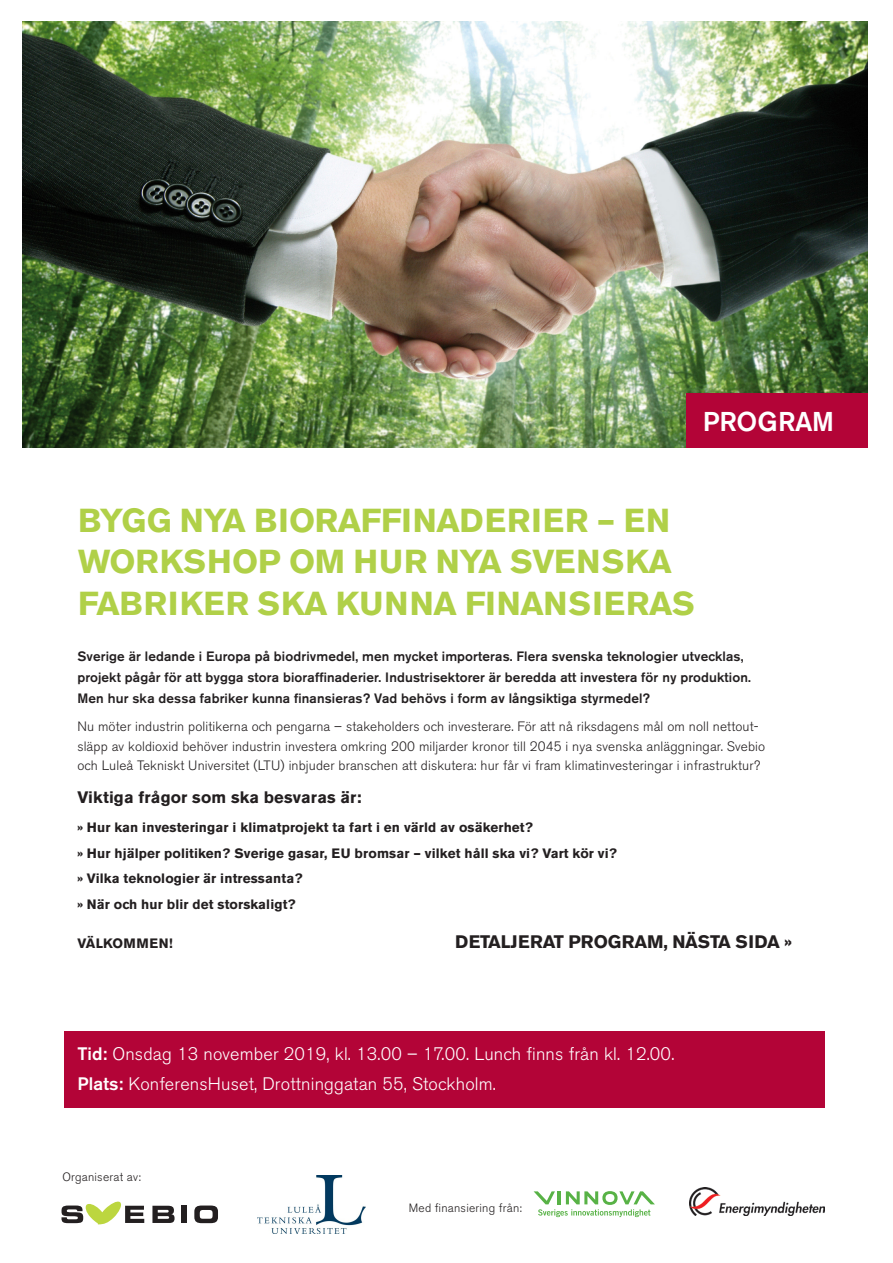
<style>
.page{position:relative;width:893px;height:1263px;background:#fff}
.page>*{position:absolute;margin:0;border:0;box-sizing:border-box;transform-origin:0 0}
.t1{font:700 33px/41.2px "Akzidenz Grotesk BE";letter-spacing:.01em;color:#b0d048}
.t2{font:500 27px "Akzidenz Grotesk BE";letter-spacing:-.01em;color:#fff}
.t3{font:300 18px "Akzidenz Grotesk BE";letter-spacing:.01em;color:#fff}
.t4{font:700 18px "Akzidenz Grotesk BE";letter-spacing:-.01em;color:#231f20}
.t5{font:700 16.5px "Akzidenz Grotesk BE";letter-spacing:.01em;color:#231f20}
.t6{font:300 13.5px/19.5px "Akzidenz Grotesk BE";letter-spacing:.01em;color:#231f20}
.t7{font:500 13.5px/21px "Akzidenz Grotesk BE";letter-spacing:.01em;color:#231f20}
.t8{font:700 13.5px "Akzidenz Grotesk BE";letter-spacing:.01em;color:#231f20}
.t9{font:300 12px "Akzidenz Grotesk Std";letter-spacing:.02em;color:#231f20}
.s1{font-weight:500}
</style>
<div class="page">
<img style="left:22px;top:21px;width:846px;height:427px">
<div style="left:686px;top:394px;width:182px;height:54px;background:#b30437"></div>
<div style="left:65px;top:1031px;width:760px;height:77px;background:#b30437"></div>
<svg style="left:152px;top:1206px;width:23px;height:17px"></svg>
<div style="left:182px;top:1206px;width:5px;height:17px;background:#231f20"></div>
<svg style="left:194px;top:1205px;width:24px;height:18px"></svg>
<svg style="left:62px;top:1201px;width:82px;height:23px"></svg>
<img style="left:258px;top:1175px;width:108px;height:58px">
<svg style="left:534px;top:1191px;width:121px;height:26px"></svg>
<img style="left:689px;top:1187px;width:136px;height:29px">
<p class="t2" style="left:703px;top:405px;width:133px">PROGRAM</p>
<p class="t1" style="left:78px;top:500px;width:618px">BYGG NYA BIORAFFINADERIER – EN<br>WORKSHOP OM HUR NYA SVENSKA<br>FABRIKER SKA KUNNA FINANSIERAS</p>
<p class="t7" style="left:77px;top:646px;width:675px">Sverige är ledande i Europa på biodrivmedel, men mycket importeras. Flera svenska teknologier utvecklas, projekt pågår för att bygga stora bioraffinaderier. Industrisektorer är beredda att investera för ny produktion.<br>Men hur ska dessa fabriker kunna finansieras? Vad behövs i form av långsiktiga styrmedel?</p>
<p class="t6" style="left:77px;top:717px;width:689px">Nu möter industrin politikerna och pengarna – stakeholders och investerare. För att nå riksdagens mål om noll nettout&shy;släpp av koldioxid behöver industrin investera omkring 200 miljarder kronor till 2045 i nya svenska anläggningar. Svebio och Luleå Tekniskt Universitet (LTU) inbjuder branschen att diskutera: hur får vi fram klimatinvesteringar i infrastruktur?</p>
<p class="t5" style="left:77px;top:787px;width:286px">Viktiga frågor som ska besvaras är:</p>
<p class="t8" style="left:77px;top:820px;width:457px">» Hur kan investeringar i klimatprojekt ta fart i en värld av osäkerhet?</p>
<p class="t8" style="left:77px;top:845px;width:541px">» Hur hjälper politiken? Sverige gasar, EU bromsar – vilket håll ska vi? Vart kör vi?</p>
<p class="t8" style="left:77px;top:871px;width:227px">» Vilka teknologier är intressanta?</p>
<p class="t8" style="left:77px;top:896px;width:220px">» När och hur blir det storskaligt?</p>
<p class="t8" style="left:77px;top:935px;width:97px">VÄLKOMMEN!</p>
<p class="t4" style="left:455px;top:931px;width:338px">DETALJERAT PROGRAM, NÄSTA SIDA »</p>
<p class="t3" style="left:77px;top:1044px;width:598px"><span class="s1">Tid:</span> Onsdag 13 november 2019, kl. 13.00 – 17.00. Lunch finns från kl. 12.00.</p>
<p class="t3" style="left:77px;top:1074px;width:420px"><span class="s1">Plats:</span> KonferensHuset, Drottninggatan 55, Stockholm.</p>
<p class="t9" style="left:62px;top:1170px;width:80px">Organiserat av:</p>
<p class="t9" style="left:409px;top:1201px;width:115px">Med finansiering från:</p>
</div>
